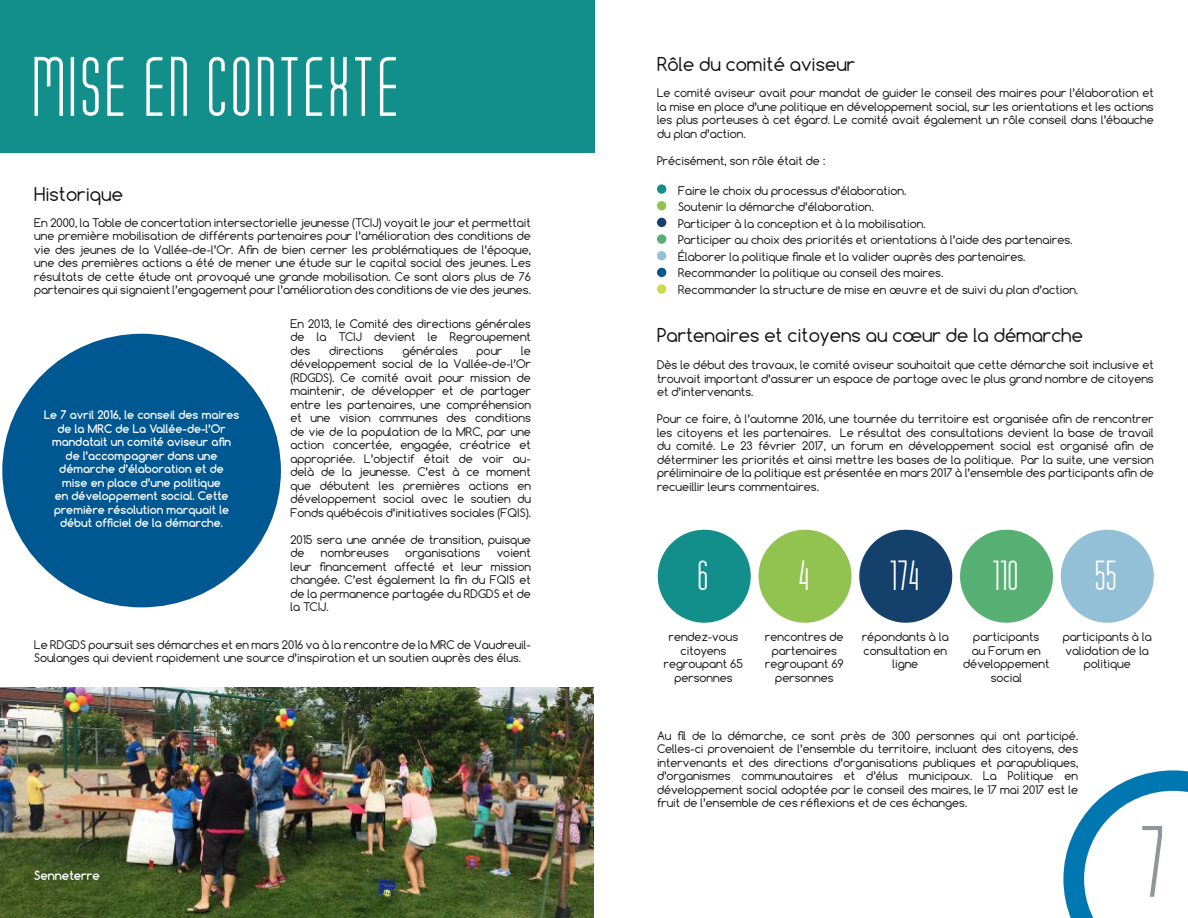
<style>
.page{position:relative;width:1188px;height:918px;background:#fff}
.page>*{position:absolute;margin:0;border:0;box-sizing:border-box;transform-origin:0 0}
.t1{font:300 108px "Tony Tony";color:#91969a}
.t2{font:300 90px "Tony Tony";letter-spacing:.035em;color:#fff}
.t3{font:300 45px "Tony Tony";color:#fff}
.t4{font:18px "Comfortaa";color:#121212}
.t5{font:700 12px "Comfortaa";color:#fff}
.t6{font:11.25px/13.5px "Comfortaa";color:#121212;text-align:justify}
.t7{font:700 11.25px/13.5px "Comfortaa";color:#fff;text-align:center}
</style>
<div class="page">
<svg style="left:1063px;top:770px;width:125px;height:148px"></svg>
<div style="left:0;top:0;width:594px;height:153px;background:#128f8a"></div>
<div style="left:2px;top:334px;width:279px;height:273px;background:#005893;border-radius:50%"></div>
<img style="left:0;top:687px;width:594px;height:231px">
<div style="left:658px;top:530px;width:93px;height:93px;background:#128f8a;border-radius:50%"></div>
<div style="left:759px;top:530px;width:93px;height:93px;background:#92c350;border-radius:50%"></div>
<div style="left:859px;top:530px;width:93px;height:93px;background:#14416c;border-radius:50%"></div>
<div style="left:960px;top:530px;width:93px;height:93px;background:#56b074;border-radius:50%"></div>
<div style="left:1061px;top:530px;width:93px;height:93px;background:#93bfd7;border-radius:50%"></div>
<div style="left:657px;top:184px;width:9px;height:10px;background:#128f8a;border-radius:50%"></div>
<div style="left:657px;top:201px;width:9px;height:9px;background:#92c350;border-radius:50%"></div>
<div style="left:657px;top:218px;width:9px;height:9px;background:#14416c;border-radius:50%"></div>
<div style="left:657px;top:234px;width:9px;height:10px;background:#56b074;border-radius:50%"></div>
<div style="left:657px;top:251px;width:9px;height:9px;background:#93bfd7;border-radius:50%"></div>
<div style="left:657px;top:268px;width:9px;height:9px;background:#005893;border-radius:50%"></div>
<div style="left:657px;top:284px;width:9px;height:10px;background:#d0da49;border-radius:50%"></div>
<h2 class="t2" style="left:34px;top:32px;width:343px">MISE EN CONTEXTE</h2>
<h3 class="t4" style="left:34px;top:182px;width:90px">Historique</h3>
<p class="t6" style="left:34px;top:216px;width:498px">En 2000, la Table de concertation intersectorielle jeunesse (TCIJ) voyait le jour et permettait une première mobilisation de différents partenaires pour l’amélioration des conditions de vie des jeunes de la Vallée-de-l’Or. Afin de bien cerner les problématiques de l’époque, une des premières actions a été de mener une étude sur le capital social des jeunes. Les résultats de cette étude ont provoqué une grande mobilisation. Ce sont alors plus de 76 partenaires qui signaient l’engagement pour l’amélioration des conditions de vie des jeunes.</p>
<p class="t6" style="left:290px;top:317px;width:242px">En 2013, le Comité des directions générales de la TCIJ devient le Regroupement des</p>
<p class="t6" style="left:329px;top:344px;width:56px">directions</p>
<p class="t6" style="left:402px;top:344px;width:57px">générales</p>
<p class="t6" style="left:477px;top:344px;width:27px">pour</p>
<p class="t6" style="left:290px;top:344px;width:242px;text-indent:231px">le développement social de la Vallée-de-l’Or (RDGDS). Ce comité avait pour mission de maintenir, de développer et de partager entre les partenaires, une compréhension et une vision communes des conditions de vie de la population de la MRC, par une action concertée, engagée, créatrice et appropriée. L’objectif était de voir au&shy;delà de la jeunesse. C’est à ce moment que débutent les premières actions en développement social avec le soutien du Fonds québécois d’initiatives sociales (FQIS).</p>
<p class="t6" style="left:290px;top:533px;width:242px">2015 sera une année de transition, puisque de</p>
<p class="t7" style="left:44px;top:408px;width:197px">Le 7 avril 2016, le conseil des maires de la MRC de La Vallée-de-l’Or mandatait un comité aviseur afin de l’accompagner dans une démarche d’élaboration et de<br>mise en place d’une politique<br>en développement social. Cette première résolution marquait le début officiel de la démarche.</p>
<p class="t6" style="left:321px;top:546px;width:69px">nombreuses</p>
<p class="t6" style="left:405px;top:546px;width:76px">organisations</p>
<p class="t6" style="left:290px;top:546px;width:242px;text-indent:206px">voient leur financement affecté et leur mission changée. C’est également la fin du FQIS et de la permanence partagée du RDGDS et de la TCIJ.</p>
<p class="t6" style="left:34px;top:637px;width:498px">Le RDGDS poursuit ses démarches et en mars 2016 va à la rencontre de la MRC de Vaudreuil-<br>Soulanges qui devient rapidement une source d’inspiration et un soutien auprès des élus.</p>
<p class="t5" style="left:34px;top:868px;width:67px">Senneterre</p>
<h3 class="t4" style="left:657px;top:53px;width:200px">Rôle du comité aviseur</h3>
<p class="t6" style="left:657px;top:86px;width:498px">Le comité aviseur avait pour mandat de guider le conseil des maires pour l’élaboration et la mise en place d’une politique en développement social, sur les orientations et les actions les plus porteuses à cet égard. Le comité avait également un rôle conseil dans l’ébauche du plan d’action.</p>
<p class="t6" style="left:657px;top:153px;width:170px">Précisément, son rôle était de :</p>
<p class="t6" style="left:678px;top:182px;width:402px;line-height:16.5px;text-align:left">Faire le choix du processus d’élaboration.<br>Soutenir la démarche d’élaboration.<br>Participer à la conception et à la mobilisation.<br>Participer au choix des priorités et orientations à l’aide des partenaires.<br>Élaborer la politique finale et la valider auprès des partenaires.<br>Recommander la politique au conseil des maires.<br>Recommander la structure de mise en œuvre et de suivi du plan d’action.</p>
<h3 class="t4" style="left:657px;top:324px;width:428px">Partenaires et citoyens au cœur de la démarche</h3>
<p class="t6" style="left:657px;top:358px;width:498px">Dès le début des travaux, le comité aviseur souhaitait que cette démarche soit inclusive et trouvait important d’assurer un espace de partage avec le plus grand nombre de citoyens et d’intervenants.</p>
<p class="t6" style="left:657px;top:412px;width:498px">Pour ce faire, à l’automne 2016, une tournée du territoire est organisée afin de rencontrer les citoyens et les partenaires. Le résultat des consultations devient la base de travail du comité. Le 23 février 2017, un forum en développement social est organisé afin de déterminer les priorités et ainsi mettre les bases de la politique. Par la suite, une version préliminaire de la politique est présentée en mars 2017 à l’ensemble des participants afin de recueillir leurs commentaires.</p>
<h3 class="t3" style="left:699px;top:549px;width:12px">6</h3>
<h3 class="t3" style="left:799px;top:549px;width:13px">4</h3>
<h3 class="t3" style="left:891px;top:549px;width:31px">174</h3>
<h3 class="t3" style="left:993px;top:549px;width:28px">110</h3>
<h3 class="t3" style="left:1096px;top:549px;width:24px">55</h3>
<p class="t6" style="left:664px;top:630px;width:81px;text-align:center">rendez-vous citoyens regroupant 65 personnes</p>
<p class="t6" style="left:765px;top:630px;width:80px;text-align:center">rencontres de partenaires regroupant 69 personnes</p>
<p class="t6" style="left:862px;top:630px;width:88px;text-align:center">répondants à la consultation en ligne</p>
<p class="t6" style="left:963px;top:630px;width:88px;text-align:center">participants<br>au Forum en développement social</p>
<p class="t6" style="left:1063px;top:630px;width:90px;text-align:center">participants à la validation de la politique</p>
<p class="t6" style="left:657px;top:729px;width:423px">Au fil de la démarche, ce sont près de 300 personnes qui ont participé.<br>Celles-ci provenaient de l’ensemble du territoire, incluant des citoyens, des intervenants et des directions d’organisations publiques et parapubliques, d’organismes communautaires et d’élus municipaux. La Politique en développement social adoptée par le conseil des maires, le 17 mai 2017 est le fruit de l’ensemble de ces réflexions et de ces échanges.</p>
<h1 class="t1" style="left:1142px;top:796px;width:28px">7</h1>
</div>
